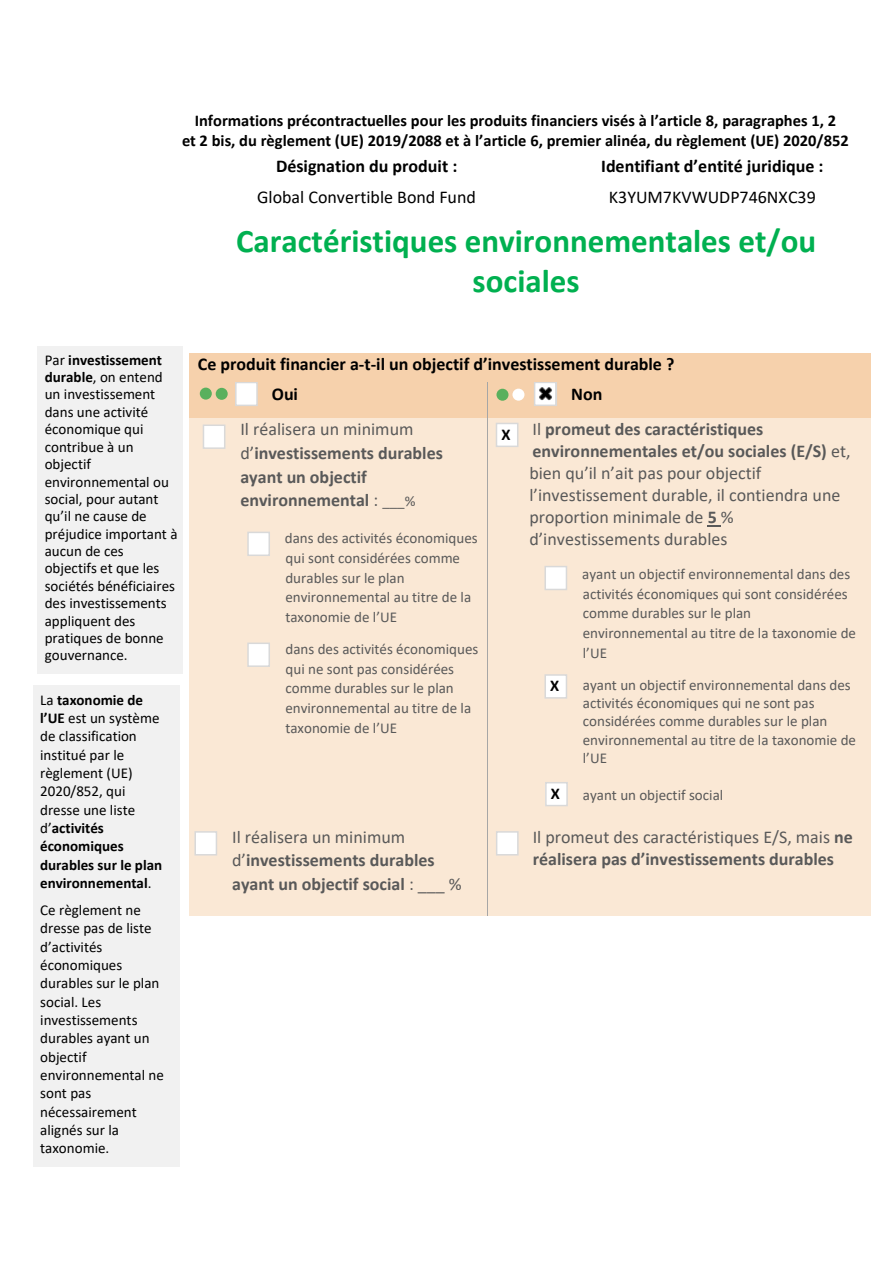
<style>
.page{position:relative;width:893px;height:1263px;background:#fff}
.page>*{position:absolute;margin:0;border:0;box-sizing:border-box;transform-origin:0 0}
.t1{font:700 33px/40.2px "Calibri";color:#00b050;text-align:center}
.t2{font:700 18px/23.7px "Calibri";color:#595959}
.t3{font:18px/21.9px "Calibri";color:#595959}
.t4{font:700 18px "Calibri";color:#000}
.t5{font:18px "Calibri";color:#000}
.t6{font:700 16.5px/20.1px "Calibri";color:#000;text-align:center}
.t7{font:15px/18.3px "Calibri";color:#000}
.t8{font:15px/19.8px "Calibri";color:#595959}
.s1{font-weight:700}
.s2{font-weight:400}
.s3{font-weight:400;font-size:15px}
</style>
<div class="page">
<div style="left:190px;top:353px;width:681px;height:29px;background:#f6d1ac"></div>
<div style="left:190px;top:382px;width:297px;height:36px;background:#f6d1ac"></div>
<div style="left:488px;top:382px;width:382px;height:36px;background:#f6d1ac"></div>
<hr style="left:487px;top:382px;width:1px;height:36px;background:#a6a6a6">
<div style="left:190px;top:418px;width:297px;height:408px;background:#fae8d5"></div>
<div style="left:488px;top:418px;width:382px;height:408px;background:#fae8d5"></div>
<svg style="left:708px;top:525px;width:13px;height:1px"></svg>
<hr style="left:487px;top:418px;width:1px;height:408px;background:#a6a6a6">
<div style="left:190px;top:826px;width:297px;height:90px;background:#fae8d5"></div>
<div style="left:488px;top:826px;width:382px;height:90px;background:#fae8d5"></div>
<hr style="left:487px;top:826px;width:1px;height:90px;background:#a6a6a6">
<div style="left:203px;top:425px;width:22px;height:23px;background:#fff"></div>
<div style="left:203px;top:424px;width:22px;height:25px;border:2px solid #d9d9d9"></div>
<div style="left:248px;top:643px;width:21px;height:23px;background:#fff"></div>
<div style="left:247px;top:642px;width:23px;height:25px;border:2px solid #d9d9d9"></div>
<div style="left:195px;top:832px;width:21px;height:23px;background:#fff"></div>
<div style="left:194px;top:831px;width:23px;height:24px;border:2px solid #d9d9d9"></div>
<div style="left:216px;top:388px;width:12px;height:12px;background:#5ab05d;border-radius:50%"></div>
<div style="left:200px;top:388px;width:12px;height:12px;background:#5ab05d;border-radius:50%"></div>
<div style="left:512px;top:389px;width:12px;height:12px;background:#fff;border-radius:50%"></div>
<div style="left:496px;top:389px;width:12px;height:12px;background:#5ab05d;border-radius:50%"></div>
<div style="left:496px;top:423px;width:22px;height:23px;background:#fff"></div>
<div style="left:496px;top:423px;width:22px;height:24px;border:2px solid #d9d9d9"></div>
<div style="left:545px;top:675px;width:21px;height:23px;background:#fff"></div>
<div style="left:544px;top:674px;width:23px;height:25px;border:2px solid #d9d9d9"></div>
<div style="left:546px;top:783px;width:21px;height:22px;background:#fff"></div>
<div style="left:545px;top:782px;width:23px;height:24px;border:2px solid #d9d9d9"></div>
<div style="left:236px;top:382px;width:21px;height:23px;background:#fff"></div>
<div style="left:235px;top:382px;width:23px;height:24px;border:2px solid #d9d9d9"></div>
<div style="left:535px;top:382px;width:21px;height:23px;background:#fff"></div>
<div style="left:534px;top:382px;width:23px;height:24px;border:2px solid #d9d9d9"></div>
<svg style="left:539px;top:387px;width:13px;height:13px"></svg>
<div style="left:248px;top:532px;width:21px;height:23px;background:#fff"></div>
<div style="left:247px;top:532px;width:23px;height:24px;border:2px solid #d9d9d9"></div>
<div style="left:545px;top:567px;width:21px;height:22px;background:#fff"></div>
<div style="left:544px;top:566px;width:23px;height:24px;border:2px solid #d9d9d9"></div>
<div style="left:497px;top:832px;width:21px;height:23px;background:#fff"></div>
<div style="left:496px;top:831px;width:23px;height:24px;border:2px solid #d9d9d9"></div>
<p class="t6" style="left:182px;top:112px;width:668px">Informations précontractuelles pour les produits financiers visés à l’article 8, paragraphes 1, 2<br>et 2 bis, du règlement (UE) 2019/2088 et à l’article 6, premier alinéa, du règlement (UE) 2020/852</p>
<p class="t4" style="left:276px;top:158px;width:183px">Désignation du produit :</p>
<p class="t5" style="left:257px;top:189px;width:220px">Global Convertible Bond Fund</p>
<p class="t4" style="left:601px;top:158px;width:224px">Identifiant d’entité juridique :</p>
<p class="t5" style="left:609px;top:189px;width:208px">K3YUM7KVWUDP746NXC39</p>
<p class="t1" style="left:236px;top:224px;width:582px">Caractéristiques environnementales et/ou sociales</p>
<p class="t7" style="left:45px;top:352px;width:134px;line-height:17.4px">Par <span class="s1">investissement durable</span>, on entend un investissement dans une activité économique qui contribue à un objectif environnemental ou social, pour autant qu’il ne cause de préjudice important à aucun de ces objectifs et que les sociétés bénéficiaires des investissements appliquent des pratiques de bonne gouvernance.</p>
<p class="t7" style="left:40px;top:692px;width:124px">La <span class="s1">taxonomie de l’UE</span> est un système de classification institué par le règlement (UE)<br>2020/852, qui dresse une liste d’<span class="s1">activités économiques durables sur le plan environnemental</span>.</p>
<p class="t7" style="left:40px;top:902px;width:125px">Ce règlement ne dresse pas de liste d’activités économiques durables sur le plan social. Les investissements durables ayant un objectif environnemental ne sont pas nécessairement alignés sur la taxonomie.</p>
<p class="t4" style="left:198px;top:357px;width:478px">Ce produit financier a-t-il un objectif d’investissement durable ?</p>
<p class="t4" style="left:272px;top:386px;width:28px">Oui</p>
<p class="t4" style="left:571px;top:386px;width:33px">Non</p>
<p class="t2" style="left:240px;top:419px;width:204px"><span class="s2">Il réalisera un minimum d’</span>investissements durables ayant un objectif environnemental <span class="s2">:</span> <span class="s3">___%</span></p>
<p class="t8" style="left:285px;top:529px;width:194px">dans des activités économiques qui sont considérées comme durables sur le plan environnemental au titre de la taxonomie de l’UE</p>
<p class="t8" style="left:285px;top:640px;width:194px">dans des activités économiques qui ne sont pas considérées comme durables sur le plan environnemental au titre de la taxonomie de l’UE</p>
<p class="t3" style="left:529px;top:420px;width:323px">Il <span class="s1">promeut des caractéristiques environnementales et/ou sociales (E/S)</span> et, bien qu’il n’ait pas pour objectif l’investissement durable, il contiendra une proportion minimale de <span class="s1">5</span> % d’investissements durables</p>
<p class="t8" style="left:582px;top:565px;width:275px">ayant un objectif environnemental dans des activités économiques qui sont considérées comme durables sur le plan environnemental au titre de la taxonomie de l’UE</p>
<p class="t8" style="left:583px;top:677px;width:275px;line-height:18.3px">ayant un objectif environnemental dans des activités économiques qui ne sont pas considérées comme durables sur le plan environnemental au titre de la taxonomie de l’UE</p>
<p class="t8" style="left:583px;top:786px;width:142px">ayant un objectif social</p>
<p class="t6" style="left:502px;top:426px;width:11px">X</p>
<p class="t6" style="left:550px;top:677px;width:11px">X</p>
<p class="t6" style="left:551px;top:785px;width:11px">X</p>
<p class="t2" style="left:232px;top:826px;width:231px"><span class="s2">Il réalisera un minimum d’</span>investissements durables ayant un objectif social <span class="s2">: ___ %</span></p>
<p class="t2" style="left:533px;top:827px;width:322px;line-height:21.9px"><span class="s2">Il promeut des caractéristiques E/S, mais</span> ne réalisera pas d’investissements durables</p>
</div>
